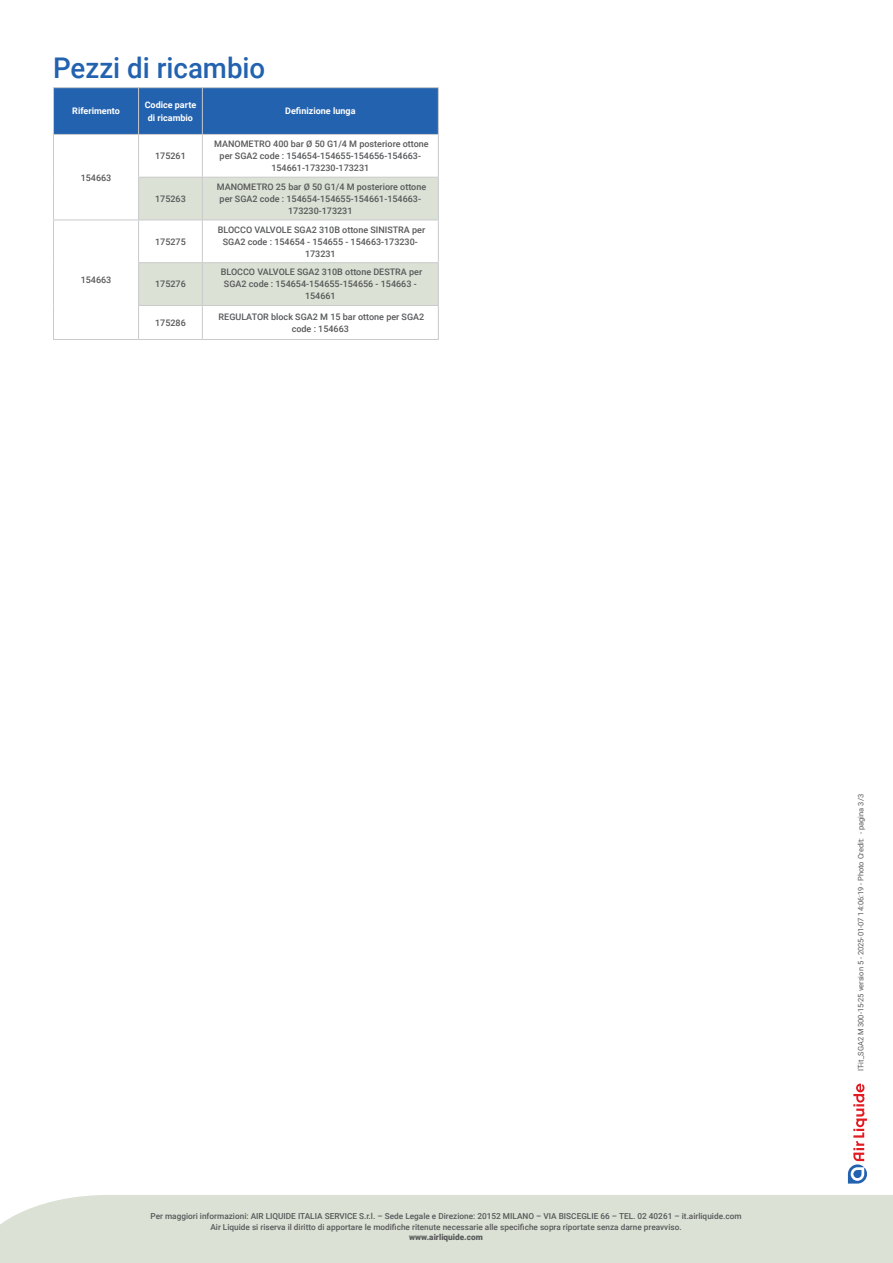
<style>
.page{position:relative;width:893px;height:1263px;background:#fff}
.page>*{position:absolute;margin:0;border:0;box-sizing:border-box;transform-origin:0 0}
.Sous_titre_bleu_pour_Tableaux_p_2{font:500 28.5px "Roboto";color:#2362af}
.Tableau_texte_intérieur_centré{font:500 9px/12px "Roboto";color:#57585a;text-align:center}
.Tableau_entete_blanc{font:700 9px/13.5px "Roboto";color:#fff;text-align:center}
.t1{font:500 8.25px/10.5px "Roboto";color:#57585a;text-align:center}
.t2{font:900 8.25px "Roboto";color:#57585a}
.t3{font:7.5px "Roboto";color:#57585a}
</style>
<div class="page">
<div style="left:0;top:1195px;width:893px;height:68px;background:#dbe1d4"></div>
<svg style="left:848px;top:1083px;width:19px;height:100px"></svg>
<div style="left:54px;top:88px;width:384px;height:46px;background:#2362af"></div>
<svg style="left:139px;top:176px;width:299px;height:1px"></svg>
<svg style="left:139px;top:178px;width:299px;height:127px"></svg>
<hr style="left:202px;top:135px;width:1px;height:42px;background:#c9cacc">
<hr style="left:138px;top:177px;width:64px;height:1px;background:#c9cacc">
<hr style="left:202px;top:178px;width:1px;height:42px;background:#c9cacc">
<hr style="left:139px;top:220px;width:63px;height:1px;background:#c9cacc">
<hr style="left:202px;top:220px;width:1px;height:42px;background:#c9cacc">
<hr style="left:138px;top:262px;width:64px;height:1px;background:#c9cacc">
<hr style="left:202px;top:263px;width:1px;height:42px;background:#c9cacc">
<hr style="left:138px;top:305px;width:64px;height:1px;background:#c9cacc">
<hr style="left:202px;top:306px;width:1px;height:33px;background:#c9cacc">
<hr style="left:139px;top:339px;width:63px;height:1px;background:#c9cacc">
<hr style="left:438px;top:135px;width:1px;height:42px;background:#c9cacc">
<hr style="left:202px;top:177px;width:237px;height:1px;background:#c9cacc">
<hr style="left:438px;top:178px;width:1px;height:42px;background:#c9cacc">
<hr style="left:202px;top:220px;width:237px;height:1px;background:#c9cacc">
<hr style="left:438px;top:220px;width:1px;height:42px;background:#c9cacc">
<hr style="left:202px;top:262px;width:237px;height:1px;background:#c9cacc">
<hr style="left:438px;top:263px;width:1px;height:42px;background:#c9cacc">
<hr style="left:202px;top:305px;width:237px;height:1px;background:#c9cacc">
<hr style="left:438px;top:306px;width:1px;height:33px;background:#c9cacc">
<hr style="left:202px;top:339px;width:237px;height:1px;background:#c9cacc">
<hr style="left:53px;top:87px;width:86px;height:1px;background:#c9cacc">
<hr style="left:53px;top:88px;width:1px;height:46px;background:#c9cacc">
<hr style="left:139px;top:87px;width:63px;height:1px;background:#c9cacc">
<hr style="left:138px;top:88px;width:1px;height:46px;background:#c9cacc">
<hr style="left:202px;top:87px;width:237px;height:1px;background:#c9cacc">
<hr style="left:202px;top:88px;width:1px;height:46px;background:#c9cacc">
<hr style="left:438px;top:88px;width:1px;height:46px;background:#c9cacc">
<hr style="left:53px;top:134px;width:86px;height:1px;background:#c9cacc">
<hr style="left:53px;top:135px;width:1px;height:42px;background:#c9cacc">
<hr style="left:139px;top:134px;width:63px;height:1px;background:#c9cacc">
<hr style="left:138px;top:135px;width:1px;height:42px;background:#c9cacc">
<hr style="left:202px;top:134px;width:237px;height:1px;background:#c9cacc">
<hr style="left:53px;top:177px;width:1px;height:43px;background:#c9cacc">
<hr style="left:138px;top:178px;width:1px;height:42px;background:#c9cacc">
<hr style="left:53px;top:220px;width:86px;height:1px;background:#c9cacc">
<hr style="left:53px;top:220px;width:1px;height:43px;background:#c9cacc">
<hr style="left:138px;top:220px;width:1px;height:42px;background:#c9cacc">
<hr style="left:53px;top:263px;width:1px;height:42px;background:#c9cacc">
<hr style="left:138px;top:263px;width:1px;height:42px;background:#c9cacc">
<hr style="left:53px;top:305px;width:1px;height:34px;background:#c9cacc">
<hr style="left:138px;top:306px;width:1px;height:33px;background:#c9cacc">
<hr style="left:53px;top:339px;width:86px;height:1px;background:#c9cacc">
<p class="Sous_titre_bleu_pour_Tableaux_p_2" style="left:53px;top:47px;width:214px">Pezzi di ricambio</p>
<p class="Tableau_entete_blanc" style="left:72px;top:104px;width:49px">Riferimento</p>
<p class="Tableau_entete_blanc" style="left:145px;top:97px;width:53px">Codice parte di ricambio</p>
<p class="Tableau_entete_blanc" style="left:285px;top:104px;width:72px">Definizione lunga</p>
<p class="Tableau_texte_intérieur_centré" style="left:81px;top:171px;width:32px">154663</p>
<p class="Tableau_texte_intérieur_centré" style="left:81px;top:274px;width:32px">154663</p>
<p class="Tableau_texte_intérieur_centré" style="left:155px;top:150px;width:32px">175261</p>
<p class="Tableau_texte_intérieur_centré" style="left:155px;top:192px;width:32px">175263</p>
<p class="Tableau_texte_intérieur_centré" style="left:155px;top:235px;width:32px">175275</p>
<p class="Tableau_texte_intérieur_centré" style="left:155px;top:278px;width:32px">175276</p>
<p class="Tableau_texte_intérieur_centré" style="left:214px;top:138px;width:216px">MANOMETRO 400 bar Ø 50 G1/4 M posteriore ottone per SGA2 code : 154654-154655-154656-154663-<br>154661-173230-173231</p>
<p class="Tableau_texte_intérieur_centré" style="left:217px;top:180px;width:211px">MANOMETRO 25 bar Ø 50 G1/4 M posteriore ottone per SGA2 code : 154654-154655-154661-154663-<br>173230-173231</p>
<p class="Tableau_texte_intérieur_centré" style="left:218px;top:223px;width:209px">BLOCCO VALVOLE SGA2 310B ottone SINISTRA per<br>SGA2 code : 154654 - 154655 - 154663-173230-<br>173231</p>
<p class="Tableau_texte_intérieur_centré" style="left:221px;top:266px;width:203px">BLOCCO VALVOLE SGA2 310B ottone DESTRA per<br>SGA2 code : 154654-154655-154656 - 154663 -<br>154661</p>
<p class="Tableau_texte_intérieur_centré" style="left:155px;top:316px;width:32px">175286</p>
<p class="Tableau_texte_intérieur_centré" style="left:219px;top:310px;width:207px">REGULATOR block SGA2 M 15 bar ottone per SGA2 code : 154663</p>
<p class="t1" style="left:150px;top:1211px;width:593px">Per maggiori informazioni: AIR LIQUIDE ITALIA SERVICE S.r.l. – Sede Legale e Direzione: 20152 MILANO – VIA BISCEGLIE 66 – TEL. 02 40261 – it.airliquide.com<br>Air Liquide si riserva il diritto di apportare le modifiche ritenute necessarie alle specifiche sopra riportate senza darne preavviso.</p>
<p class="t2" style="left:409px;top:1231px;width:75px">www.airliquide.com</p>
<p class="t3" style="left:856px;top:1071px;width:278px;rotate:-90deg">IT-it_SGA2 M 300-15-25 version 5 - 2025-01-07 14:06:19 - Photo Credit: - pagina 3/3</p>
</div>
